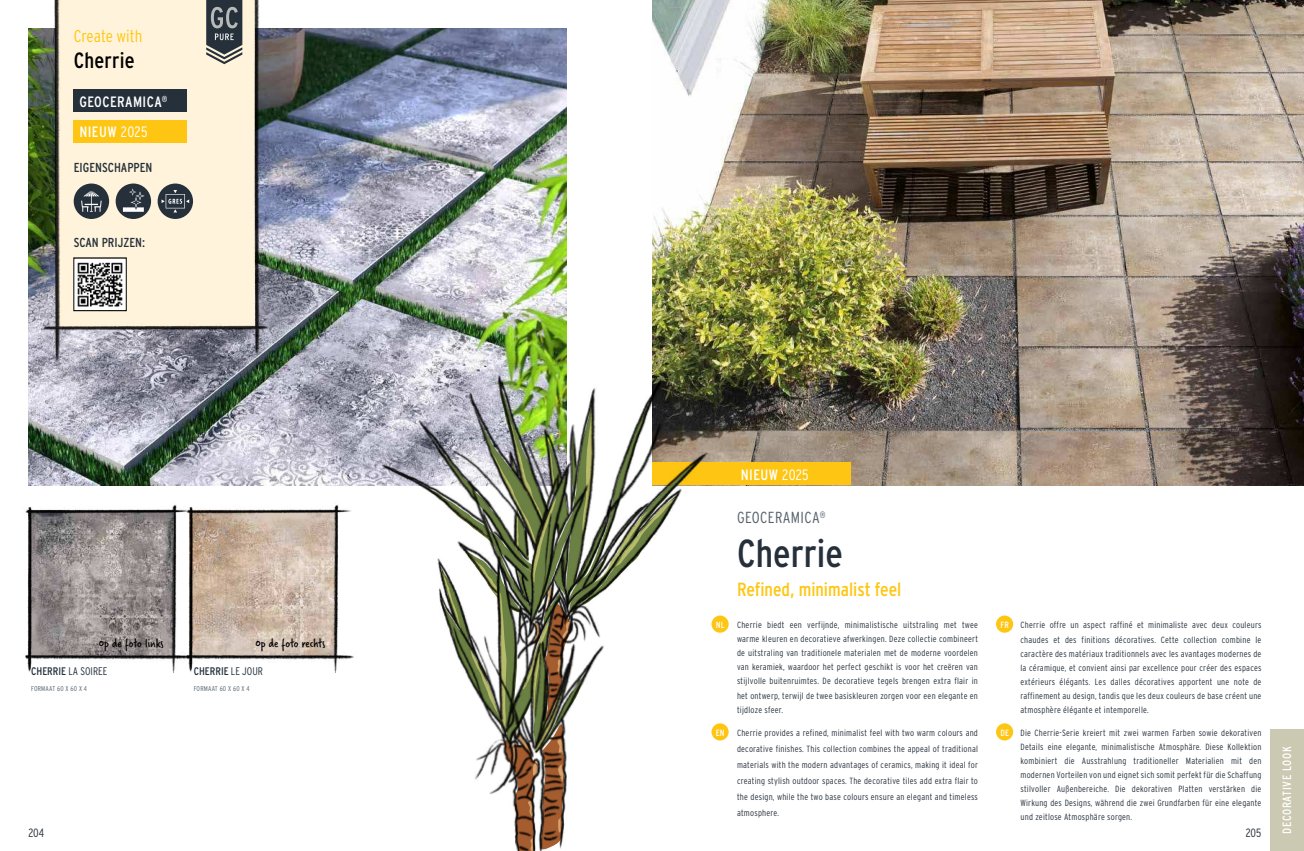
<style>
.page{position:relative;width:1304px;height:851px;background:#fff}
.page>*{position:absolute;margin:0;border:0;box-sizing:border-box;transform-origin:0 0}
.t1{font:39px "Interstate Condensed";color:#25303b}
.t2{font:22px "Interstate Condensed";letter-spacing:.01em;color:#000}
.t3{font:19px "Interstate Condensed";color:#fec612}
.t4{font:300 17px "Interstate Condensed";color:#fec612}
.t5{font:300 16px "Interstate Condensed";letter-spacing:.025em;color:#54616c}
.t6{font:15px "Interstate Condensed";letter-spacing:.03em;color:#fff}
.t7{font:13px "Verveine";color:#000}
.t8{font:13px "Interstate Condensed";color:#25303b}
.t9{font:12px "Interstate Condensed";letter-spacing:.05em;color:#fff}
.t10{font:300 12px "Interstate Condensed";letter-spacing:-.005em;color:#25303b}
.t11{font:300 11px "Interstate Condensed";color:#25303b}
.t12{font:11px "Interstate Condensed";color:#25303b}
.t13{font:300 9px/14px "Interstate Condensed";letter-spacing:.025em;color:#25303b;text-align:justify}
.t14{font:9px "Interstate Condensed";color:#fff}
.t15{font:300 7px "Interstate Condensed";letter-spacing:.03em;color:#54616c}
.s1{font-weight:300}
.s2{font-weight:400}
</style>
<div class="page">
<img style="left:652px;top:0;width:652px;height:485px">
<img style="left:28px;top:28px;width:539px;height:457px">
<div style="left:652px;top:462px;width:198px;height:23px;background:#fec612"></div>
<img style="left:196px;top:485px;width:38px;height:175px">
<img style="left:24px;top:485px;width:172px;height:187px">
<div style="left:711px;top:723px;width:18px;height:17px;background:#fec612;border-radius:50%"></div>
<div style="left:711px;top:615px;width:18px;height:17px;background:#fec612;border-radius:50%"></div>
<div style="left:996px;top:723px;width:17px;height:17px;background:#fec612;border-radius:50%"></div>
<div style="left:996px;top:615px;width:17px;height:17px;background:#fec612;border-radius:50%"></div>
<img style="left:28px;top:0;width:283px;height:369px">
<div style="left:74px;top:120px;width:113px;height:23px;background:#fec612"></div>
<div style="left:74px;top:89px;width:113px;height:23px;background:#25303b"></div>
<div style="left:158px;top:183px;width:35px;height:36px;background:#25303b;border-radius:50%"></div>
<svg style="left:162px;top:190px;width:27px;height:22px"></svg>
<div style="left:116px;top:183px;width:35px;height:36px;background:#25303b;border-radius:50%"></div>
<svg style="left:123px;top:188px;width:22px;height:24px"></svg>
<div style="left:74px;top:183px;width:35px;height:36px;background:#25303b;border-radius:50%"></div>
<svg style="left:81px;top:191px;width:21px;height:21px"></svg>
<svg style="left:206px;top:0;width:36px;height:64px;background:#596064"></svg>
<div style="left:1271px;top:729px;width:33px;height:121px;background:#ccc9b2"></div>
<img style="left:234px;top:323px;width:489px;height:527px">
<img style="left:76px;top:260px;width:48px;height:49px">
<h3 class="t4" style="left:74px;top:27px;width:70px">Create with</h3>
<h2 class="t2" style="left:74px;top:49px;width:63px">Cherrie</h2>
<h3 class="t6" style="left:79px;top:94px;width:90px">GEOCERAMICA<sup>®</sup></h3>
<h3 class="t6" style="left:79px;top:124px;width:70px">NIEUW <span class="s1">2025</span></h3>
<h3 class="t8" style="left:74px;top:160px;width:80px">EIGENSCHAPPEN</h3>
<h3 class="t8" style="left:74px;top:235px;width:73px">SCAN PRIJZEN:</h3>
<h3 class="t6" style="left:741px;top:467px;width:70px">NIEUW <span class="s1">2025</span></h3>
<h3 class="t5" style="left:737px;top:510px;width:90px">GEOCERAMICA<sup>®</sup></h3>
<h3 class="t7" style="left:99px;top:638px;width:66px">Op de foto links</h3>
<p class="t11" style="left:31px;top:665px;width:78px"><span class="s2">CHERRIE</span> LA SOIREE</p>
<p class="t15" style="left:31px;top:684px;width:57px">FORMAAT 60 X 60 X 4</p>
<h3 class="t7" style="left:255px;top:638px;width:71px">Op de foto rechts</h3>
<p class="t12" style="left:194px;top:665px;width:71px">CHERRIE <span class="s1">LE JOUR</span></p>
<p class="t15" style="left:194px;top:684px;width:57px">FORMAAT 60 X 60 X 4</p>
<p class="t14" style="left:716px;top:620px;width:10px">NL</p>
<p class="t14" style="left:716px;top:728px;width:10px">EN</p>
<h1 class="t1" style="left:737px;top:533px;width:108px">Cherrie</h1>
<h3 class="t3" style="left:737px;top:579px;width:166px">Refined, minimalist feel</h3>
<p class="t13" style="left:737px;top:618px;width:242px">Cherrie biedt een verfijnde, minimalistische uitstraling met twee warme kleuren en decoratieve afwerkingen. Deze collectie combineert de uitstraling van traditionele materialen met de moderne voordelen van keramiek, waardoor het perfect geschikt is voor het creëren van stijlvolle buitenruimtes. De decoratieve tegels brengen extra flair in het ontwerp, terwijl de twee basiskleuren zorgen voor een elegante en tijdloze sfeer.</p>
<p class="t13" style="left:737px;top:725px;width:242px;line-height:16px">Cherrie provides a refined, minimalist feel with two warm colours and decorative finishes. This collection combines the appeal of traditional materials with the modern advantages of ceramics, making it ideal for creating stylish outdoor spaces. The decorative tiles add extra flair to the design, while the two base colours ensure an elegant and timeless atmosphere.</p>
<p class="t13" style="left:1020px;top:726px;width:242px">Die Cherrie-Serie kreiert mit zwei warmen Farben sowie dekorativen Details eine elegante, minimalistische Atmosphäre. Diese Kollektion kombiniert die Ausstrahlung traditioneller Materialien mit den modernen Vorteilen von und eignet sich somit perfekt für die Schaffung stilvoller Außenbereiche. Die dekorativen Platten verstärken die Wirkung des Designs, während die zwei Grundfarben für eine elegante und zeitlose Atmosphäre sorgen.</p>
<p class="t14" style="left:1000px;top:620px;width:10px">FR</p>
<p class="t13" style="left:1020px;top:618px;width:242px">Cherrie offre un aspect raffiné et minimaliste avec deux couleurs chaudes et des finitions décoratives. Cette collection combine le caractère des matériaux traditionnels avec les avantages modernes de la céramique, et convient ainsi par excellence pour créer des espaces extérieurs élégants. Les dalles décoratives apportent une note de raffinement au design, tandis que les deux couleurs de base créent une atmosphère élégante et intemporelle.</p>
<p class="t14" style="left:1000px;top:728px;width:10px">DE</p>
<h3 class="t10" style="left:28px;top:825px;width:17px">204</h3>
<h3 class="t10" style="left:1246px;top:825px;width:17px">205</h3>
<h3 class="t9" style="left:1281px;top:833px;width:89px;rotate:-90deg">DECORATIVE LOOK</h3>
</div>
